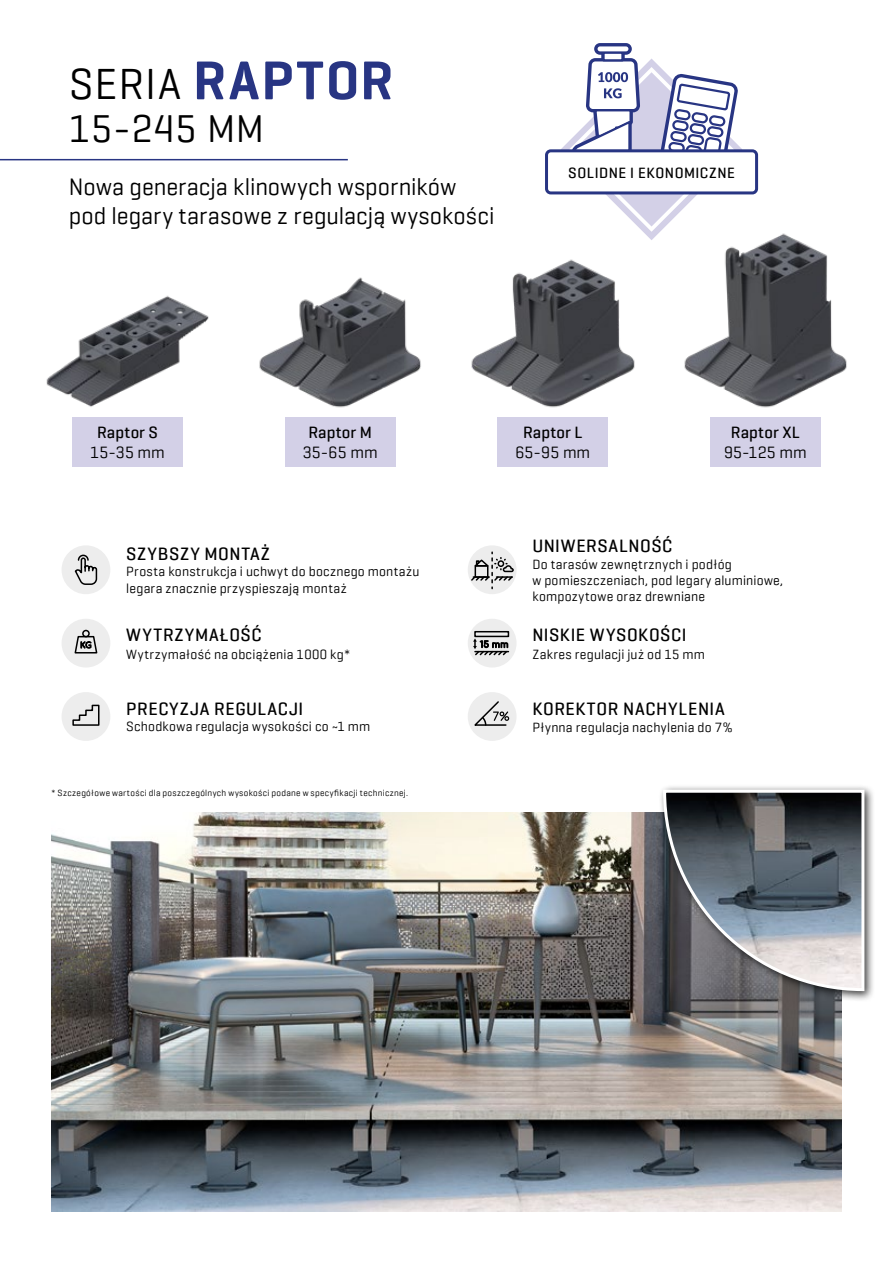
<style>
.page{position:relative;width:893px;height:1263px;background:#fff}
.page>*{position:absolute;margin:0;border:0;box-sizing:border-box;transform-origin:0 0}
.t1{font:600 55.5px "Geogrotesque W02";letter-spacing:.04em;color:#283583}
.t2{font:39px "Geogrotesque W02";letter-spacing:.02em;color:#000}
.t3{font:24px/28.8px "Geogrotesque W02";letter-spacing:.005em;color:#000}
.t4{font:500 18px "Geogrotesque W02";letter-spacing:.035em;color:#000}
.t5{font:500 16.5px "Geogrotesque W02";letter-spacing:.005em;color:#000}
.t6{font:16.5px "Geogrotesque W02";letter-spacing:.01em;color:#000}
.t7{font:500 15px "Geogrotesque W02";letter-spacing:.03em;color:#000}
.t8{font:13.5px/16.2px "Geogrotesque W02";letter-spacing:.02em;color:#000}
.t9{font:9px "Geogrotesque W02";letter-spacing:.035em;color:#000}
.s1{font-weight:400;font-size:43.8px;color:#000}
</style>
<div class="page">
<div style="left:468px;top:619px;width:49px;height:48px;background:#ededed;border-radius:50%"></div>
<div style="left:62px;top:619px;width:48px;height:48px;background:#ededed;border-radius:50%"></div>
<div style="left:468px;top:692px;width:49px;height:49px;background:#ededed;border-radius:50%"></div>
<div style="left:62px;top:692px;width:48px;height:49px;background:#ededed;border-radius:50%"></div>
<div style="left:62px;top:545px;width:48px;height:49px;background:#ededed;border-radius:50%"></div>
<div style="left:468px;top:545px;width:49px;height:49px;background:#ededed;border-radius:50%"></div>
<svg style="left:74px;top:554px;width:24px;height:31px"></svg>
<svg style="left:470px;top:552px;width:45px;height:37px"></svg>
<div style="left:82px;top:630px;width:8px;height:7px;border:2px solid #000;border-radius:50%"></div>
<svg style="left:74px;top:635px;width:24px;height:19px"></svg>
<div style="left:474px;top:631px;width:35px;height:6px;border:2px solid #000"></div>
<svg style="left:473px;top:638px;width:36px;height:18px"></svg>
<svg style="left:72px;top:704px;width:28px;height:22px"></svg>
<svg style="left:474px;top:701px;width:35px;height:25px"></svg>
<div style="left:72px;top:418px;width:111px;height:49px;background:#d3d0e7"></div>
<div style="left:286px;top:418px;width:110px;height:49px;background:#d3d0e7"></div>
<div style="left:497px;top:418px;width:111px;height:49px;background:#d3d0e7"></div>
<div style="left:710px;top:418px;width:111px;height:49px;background:#d3d0e7"></div>
<img style="left:259px;top:277px;width:162px;height:131px">
<img style="left:684px;top:233px;width:163px;height:175px">
<img style="left:46px;top:295px;width:163px;height:112px">
<img style="left:471px;top:259px;width:164px;height:149px">
<hr style="left:0;top:159px;width:348px;height:1px;background:#283583">
<img style="left:51px;top:812px;width:791px;height:400px">
<div style="left:658px;top:784px;width:217px;height:218px;background:#000;opacity:.75"></div>
<svg style="left:662px;top:788px;width:204px;height:204px;background:#6c7177"></svg>
<svg style="left:556px;top:43px;width:191px;height:201px"></svg>
<div style="left:546px;top:151px;width:211px;height:42px;background:#fff;border-radius:4px"></div>
<div style="left:545px;top:149px;width:213px;height:45px;border:3px solid #283583;border-radius:4px"></div>
<h1 class="t1" style="left:69px;top:49px;width:326px"><span class="s1">SERIA</span> RAPTOR</h1>
<h2 class="t2" style="left:69px;top:107px;width:197px">15-245 MM</h2>
<h3 class="t3" style="left:69px;top:172px;width:427px">Nowa generacja klinowych wsporników pod legary tarasowe z regulacją wysokości</h3>
<p class="t7" style="left:568px;top:164px;width:168px">SOLIDNE I EKONOMICZNE</p>
<p class="t5" style="left:97px;top:424px;width:62px">Raptor S</p>
<p class="t6" style="left:90px;top:444px;width:76px">15-35 mm</p>
<p class="t5" style="left:308px;top:424px;width:65px">Raptor M</p>
<p class="t6" style="left:303px;top:444px;width:76px">35-65 mm</p>
<h3 class="t4" style="left:126px;top:544px;width:145px">SZYBSZY MONTAŻ</h3>
<p class="t8" style="left:126px;top:564px;width:295px">Prosta konstrukcja i uchwyt do bocznego montażu legara znacznie przyspieszają montaż</p>
<h3 class="t4" style="left:126px;top:625px;width:137px">WYTRZYMAŁOŚĆ</h3>
<p class="t8" style="left:126px;top:646px;width:226px">Wytrzymałość na obciążenia 1000 kg*</p>
<h3 class="t4" style="left:126px;top:699px;width:179px">PRECYZJA REGULACJI</h3>
<p class="t8" style="left:126px;top:719px;width:246px">Schodkowa regulacja wysokości co ~1 mm</p>
<p class="t9" style="left:51px;top:788px;width:359px">* Szczegółowe wartości dla poszczególnych wysokości podane w specyfikacji technicznej.</p>
<p class="t5" style="left:523px;top:424px;width:61px">Raptor L</p>
<p class="t6" style="left:515px;top:444px;width:76px">65-95 mm</p>
<h3 class="t4" style="left:532px;top:536px;width:141px">UNIWERSALNOŚĆ</h3>
<p class="t5" style="left:731px;top:424px;width:71px">Raptor XL</p>
<p class="t6" style="left:724px;top:444px;width:84px">95-125 mm</p>
<p class="t8" style="left:532px;top:556px;width:252px">Do tarasów zewnętrznych i podłóg<br>w pomieszczeniach, pod legary aluminiowe, kompozytowe oraz drewniane</p>
<h3 class="t4" style="left:532px;top:625px;width:156px">NISKIE WYSOKOŚCI</h3>
<p class="t8" style="left:532px;top:646px;width:174px">Zakres regulacji już od 15 mm</p>
<h3 class="t4" style="left:532px;top:698px;width:194px">KOREKTOR NACHYLENIA</h3>
<p class="t8" style="left:532px;top:719px;width:202px">Płynna regulacja nachylenia do 7%</p>
</div>
